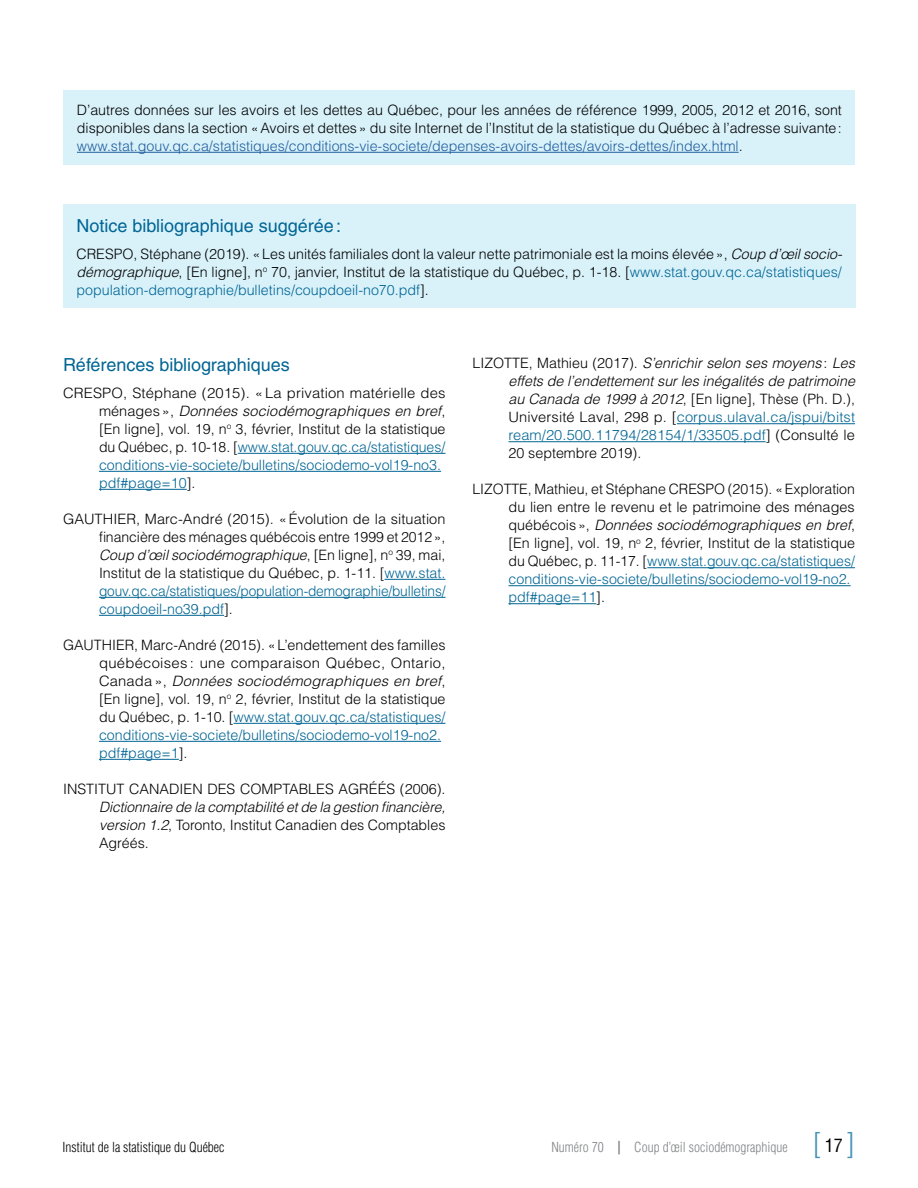
<style>
.page{position:relative;width:918px;height:1188px;background:#fff}
.page>*{position:absolute;margin:0;border:0;box-sizing:border-box;transform-origin:0 0}
.t1{font:300 condensed 30px "Helvetica LT";color:#4592b9}
.Texte___Titre_01{font:18px "Helvetica LT";color:#006594}
.Texte_-_Bibliographi{font:300 14.25px/18px "Helvetica LT";color:#000;text-align:justify}
.Texte___courant{font:300 14.25px/18px "Helvetica LT";color:#000;text-align:justify}
.Texte_-_Bibliographi-2{font:300 14.25px/18px "Helvetica LT";color:#000;scale:1.04 1}
.t2{font:300 condensed 13.5px "Helvetica LT";color:#808285}
.t3{font:300 condensed 13.5px "Helvetica LT";color:#000}
.s1{color:#215e9e}
.s2{font-style:italic}
.s3{color:#006594}
.s4{font-weight:700}
.s5{font-weight:400;font-size:18px;color:#000}
</style>
<div class="page">
<hr style="left:238px;top:453px;width:207px;height:1px;background:#006594">
<hr style="left:99px;top:471px;width:342px;height:1px;background:#006594">
<hr style="left:99px;top:489px;width:88px;height:1px;background:#006594">
<hr style="left:385px;top:579px;width:60px;height:1px;background:#006594">
<hr style="left:99px;top:597px;width:347px;height:1px;background:#006594">
<hr style="left:99px;top:615px;width:125px;height:1px;background:#006594">
<hr style="left:234px;top:723px;width:211px;height:1px;background:#006594">
<hr style="left:99px;top:741px;width:342px;height:1px;background:#006594">
<hr style="left:99px;top:759px;width:80px;height:1px;background:#006594">
<hr style="left:677px;top:423px;width:178px;height:1px;background:#006594">
<hr style="left:508px;top:441px;width:258px;height:1px;background:#006594">
<hr style="left:647px;top:567px;width:208px;height:1px;background:#006594">
<hr style="left:508px;top:585px;width:343px;height:1px;background:#006594">
<hr style="left:508px;top:603px;width:88px;height:1px;background:#006594">
<div style="left:63px;top:204px;width:792px;height:104px;background:#d9f2fa"></div>
<div style="left:63px;top:90px;width:792px;height:74px;background:#d9f2fa"></div>
<hr style="left:77px;top:152px;width:662px;height:1px;background:#215e9e">
<p class="Texte___courant" style="left:77px;top:101px;width:766px">D’autres données sur les avoirs et les dettes au Québec, pour les années de référence 1999, 2005, 2012 et 2016, sont disponibles dans la section «Avoirs et dettes» du site Internet de l’Institut de la statistique du Québec à l’adresse suivante: <span class="s1">www.stat.gouv.qc.ca/statistiques/conditions-vie-societe/depenses-avoirs-dettes/avoirs-dettes/index.html</span>.</p>
<p class="Texte___Titre_01" style="left:76px;top:215px;width:266px">Notice bibliographique suggérée:</p>
<p class="Texte_-_Bibliographi" style="left:76px;top:244px;width:767px">CRESPO, Stéphane (2019). «Les unités familiales dont la valeur nette patrimoniale est la moins élevée», <span class="s2">Coup d’œil socio&shy;démographique</span>, [En ligne], n<sup>o</sup> 70, janvier, Institut de la statistique du Québec, p. 1-18. [<span class="s3">www.stat.gouv.qc.ca/statistiques/ population-demographie/bulletins/coupdoeil-no70.pdf</span>].</p>
<p class="Texte___Titre_01" style="left:63px;top:354px;width:228px">Références bibliographiques</p>
<p class="Texte_-_Bibliographi-2" style="left:99px;top:384px;width:335px;text-indent:-36px">CRESPO, Stéphane (2015). « La privation matérielle des ménages», <span class="s2">Données sociodémographiques en bref</span>, [En ligne], vol. 19, n<sup>o</sup> 3, février, Institut de la statistique du Québec, p. 10-18. [<span class="s3">www.stat.gouv.qc.ca/statistiques/ conditions-vie-societe/bulletins/sociodemo-vol19-no3. pdf#page=10</span>].</p>
<p class="Texte_-_Bibliographi" style="left:99px;top:510px;width:348px;text-indent:-36px">GAUTHIER, Marc-André (2015). «Évolution de la situation financière des ménages québécois entre 1999 et 2012», <span class="s2">Coup d’œil sociodémographique</span>, [En ligne], n<sup>o</sup> 39, mai, Institut de la statistique du Québec, p. 1-11. [<span class="s3">www.stat. gouv.qc.ca/statistiques/population-demographie/bulletins/ coupdoeil-no39.pdf</span>].</p>
<p class="Texte_-_Bibliographi" style="left:99px;top:636px;width:348px;text-align:left;text-indent:-36px">GAUTHIER, Marc-André (2015). «L’endettement des familles québécoises : une comparaison Québec, Ontario, Canada », <span class="s2">Données sociodémographiques en bref</span>, [En ligne], vol. 19, n<sup>o</sup> 2, février, Institut de la statistique du Québec, p. 1-10. [<span class="s3">www.stat.gouv.qc.ca/statistiques/ conditions-vie-societe/bulletins/sociodemo-vol19-no2. pdf#page=1</span>].</p>
<p class="Texte_-_Bibliographi" style="left:99px;top:780px;width:348px;text-indent:-36px">INSTITUT CANADIEN DES COMPTABLES AGRÉÉS (2006).<br><span class="s2">Dictionnaire de la comptabilité et de la gestion financière, version 1.2</span>, Toronto, Institut Canadien des Comptables Agréés.</p>
<p class="Texte_-_Bibliographi" style="left:508px;top:354px;width:348px;text-indent:-36px">LIZOTTE, Mathieu (2017). <span class="s2">S’enrichir selon ses moyens</span> : <span class="s2">Les effets de l’endettement sur les inégalités de patrimoine au Canada de 1999 à 2012</span>, [En ligne], Thèse (Ph. D.), Université Laval, 298 p. [<span class="s3">corpus.ulaval.ca/jspui/bitst ream/20.500.11794/28154/1/33505.pdf</span>] (Consulté le 20 septembre 2019).</p>
<p class="Texte_-_Bibliographi" style="left:508px;top:480px;width:348px;text-align:left;text-indent:-36px">LIZOTTE, Mathieu, et Stéphane CRESPO (2015). «Exploration du lien entre le revenu et le patrimoine des ménages québécois», <span class="s2">Données sociodémographiques en bref</span>, [En ligne], vol. 19, n<sup>o</sup> 2, février, Institut de la statistique du Québec, p. 11-17. [<span class="s3">www.stat.gouv.qc.ca/statistiques/ conditions-vie-societe/bulletins/sociodemo-vol19-no2. pdf#page=11</span>].</p>
<p class="t3" style="left:63px;top:1139px;width:163px">Institut de la statistique du Québec</p>
<p class="t2" style="left:551px;top:1139px;width:238px">Numéro 70 <span class="s4">|</span> Coup d’œil sociodémographique</p>
<h1 class="t1" style="left:813px;top:1125px;width:43px">[<span class="s5">17</span>]</h1>
</div>
